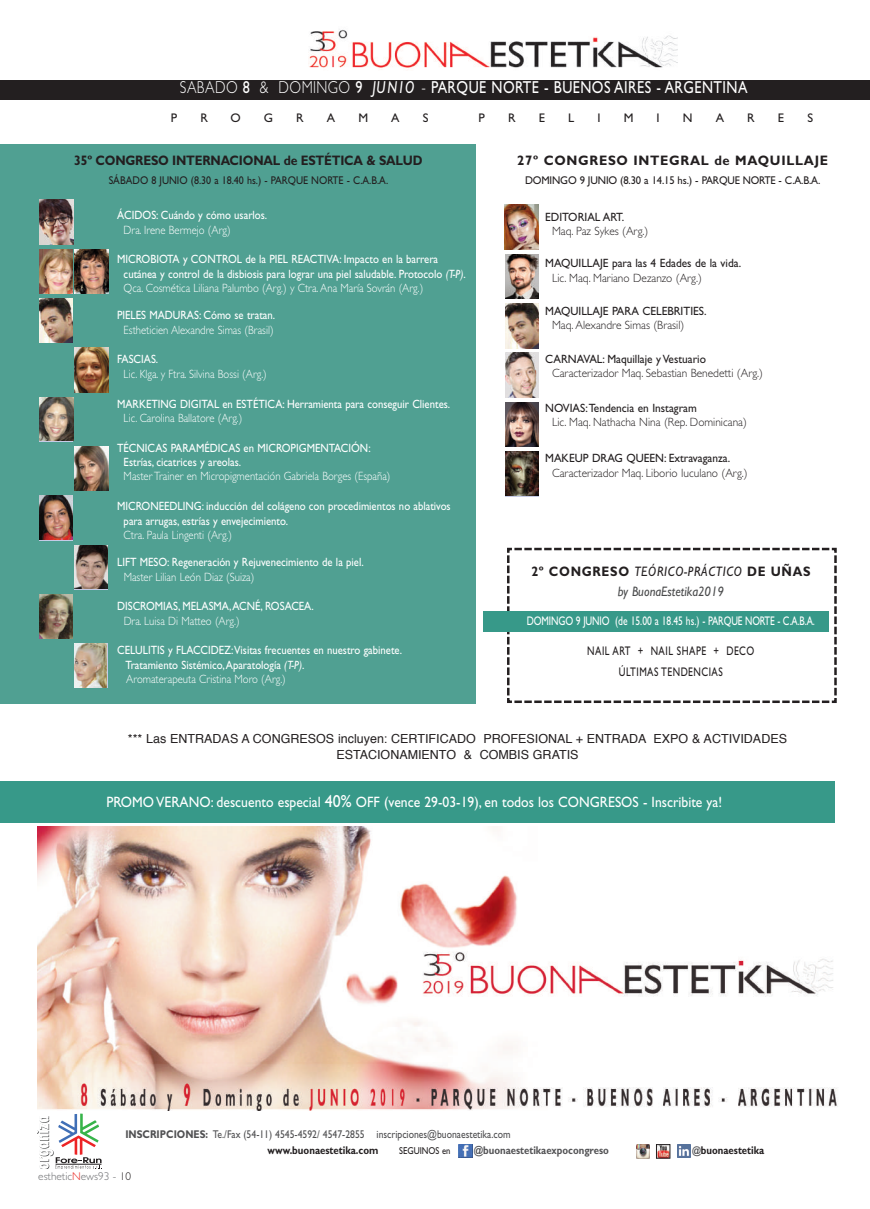
<style>
.page{position:relative;width:870px;height:1209px;background:#fff}
.page>*{position:absolute;margin:0;border:0;box-sizing:border-box;transform-origin:0 0}
.t1{font:17.38px "Gill Sans";letter-spacing:.03em;color:#fff;scale:.82 1}
.t2{font:15px "Gill Sans";color:#fff;scale:.91 1}
.t3{font:italic 13.75px/20px "Gill Sans";color:#494a4b;text-align:center;scale:.9 1}
.t4{font:700 13.75px "Gill Sans";letter-spacing:-.015em;color:#231f20;scale:.89 1}
.t5{font:700 13.75px "Gill Sans";letter-spacing:.055em;color:#231f20;scale:.95 1}
.t6{font:12.5px/16.2px "Helvetica";color:#231f20;text-align:center}
.t7{font:12.5px "Gill Sans";letter-spacing:-.015em;color:#fff;scale:.76 1}
.t8{font:12.5px/20.1px "Gill Sans";letter-spacing:.05em;color:#231f20;text-align:center;scale:.76 1}
.t9{font:12.5px "Gill Sans";letter-spacing:.05em;color:#231f20}
.t10{font:12px/14.4px "Gill Sans";color:#fff;scale:.89 1}
.t11{font:300 12px "Gill Sans";color:#fff;scale:.89 1}
.t12{font:300 12px "Gill Sans";color:#231f20;scale:.95 1}
.t13{font:12px "Gill Sans";color:#231f20;scale:.95 1}
.t14{font:11.25px/16px "Gill Sans";color:#505052;scale:.86 1}
.t15{font:11.25px "Gill Sans";letter-spacing:-.015em;color:#231f20;scale:.95 1}
.t16{font:11.25px "Gill Sans";letter-spacing:-.015em;color:#231f20;scale:.89 1}
.t17{font:700 11.25px "Gill Sans";color:#535355;scale:.86 1}
.t18{font:300 11.25px "Gill Sans";color:#6c6d70}
.t19{font:700 11.25px "Gill Sans";color:#231f20;scale:.86 1}
.t20{font:10px "Gill Sans";color:#231f20;scale:.86 1}
.s1{font-weight:300}
.s2{font-style:italic}
.s3{font-weight:700;font-style:normal;color:#231f20}
.s4{color:#231f20}
.s5{font-size:17.5px}
.s6{font-weight:700}
.s7{font-weight:700;color:#231f20}
.s8{font-size:10.62px;color:#535355}
.s9{color:#ea2924}
</style>
<div class="page">
<div style="left:0;top:145px;width:476px;height:559px;background:#50a092"></div>
<div style="left:0;top:80px;width:869px;height:20px;background:#231f20"></div>
<div style="left:0;top:780px;width:834px;height:42px;background:#379989"></div>
<svg style="left:507px;top:547px;width:330px;height:156px"></svg>
<img style="left:39px;top:200px;width:34px;height:44px">
<img style="left:39px;top:249px;width:34px;height:44px">
<img style="left:39px;top:298px;width:34px;height:45px">
<img style="left:74px;top:348px;width:34px;height:44px">
<img style="left:39px;top:397px;width:34px;height:44px">
<svg style="left:74px;top:490px;width:34px;height:1px"></svg>
<img style="left:74px;top:446px;width:34px;height:44px">
<svg style="left:39px;top:539px;width:34px;height:1px"></svg>
<img style="left:39px;top:496px;width:34px;height:43px">
<svg style="left:74px;top:588px;width:34px;height:1px"></svg>
<img style="left:74px;top:545px;width:34px;height:43px">
<svg style="left:72px;top:594px;width:1px;height:44px"></svg>
<img style="left:39px;top:594px;width:33px;height:44px">
<svg style="left:106px;top:643px;width:2px;height:44px"></svg>
<img style="left:74px;top:643px;width:32px;height:44px">
<img style="left:505px;top:205px;width:33px;height:44px">
<img style="left:505px;top:254px;width:33px;height:45px">
<img style="left:505px;top:304px;width:34px;height:44px">
<img style="left:505px;top:353px;width:34px;height:44px">
<img style="left:505px;top:402px;width:33px;height:44px">
<svg style="left:505px;top:495px;width:33px;height:1px"></svg>
<img style="left:505px;top:452px;width:33px;height:43px">
<svg style="left:74px;top:249px;width:34px;height:44px"></svg>
<div style="left:483px;top:611px;width:345px;height:21px;background:#379989"></div>
<svg style="left:37px;top:1113px;width:65px;height:55px"></svg>
<img style="left:308px;top:29px;width:369px;height:41px">
<img style="left:37px;top:826px;width:801px;height:284px">
<img style="left:458px;top:1144px;width:14px;height:13px">
<svg style="left:636px;top:1144px;width:13px;height:13px"></svg>
<img style="left:658px;top:1146px;width:10px;height:10px">
<div style="left:656px;top:1144px;width:14px;height:14px;border:1px solid #231f20"></div>
<svg style="left:677px;top:1144px;width:13px;height:13px"></svg>
<h1 class="t1" style="left:180px;top:80px;width:693px"><span class="s1">SABADO</span> 8 <span class="s1">&amp; DOMINGO</span> 9 <span class="s2">JUNIO</span> <span class="s1">-</span> PARQUE NORTE - BUENOS AIRES - ARGENTINA</h1>
<p class="t9" style="left:171px;top:113px;width:8px">P</p>
<p class="t9" style="left:200px;top:113px;width:9px">R</p>
<p class="t9" style="left:230px;top:113px;width:12px">O</p>
<p class="t9" style="left:264px;top:113px;width:11px">G</p>
<p class="t9" style="left:296px;top:113px;width:9px">R</p>
<p class="t9" style="left:327px;top:113px;width:10px">A</p>
<p class="t9" style="left:358px;top:113px;width:11px">M</p>
<p class="t9" style="left:391px;top:113px;width:10px">A</p>
<p class="t9" style="left:423px;top:113px;width:7px">S</p>
<p class="t9" style="left:478px;top:113px;width:8px">P</p>
<p class="t9" style="left:508px;top:113px;width:9px">R</p>
<p class="t9" style="left:538px;top:113px;width:8px">E</p>
<p class="t9" style="left:568px;top:113px;width:8px">L</p>
<p class="t9" style="left:597px;top:113px;width:5px">I</p>
<p class="t9" style="left:623px;top:113px;width:11px">M</p>
<p class="t9" style="left:656px;top:113px;width:5px">I</p>
<p class="t9" style="left:682px;top:113px;width:11px">N</p>
<p class="t9" style="left:715px;top:113px;width:10px">A</p>
<p class="t9" style="left:747px;top:113px;width:9px">R</p>
<p class="t9" style="left:778px;top:113px;width:8px">E</p>
<p class="t9" style="left:807px;top:113px;width:7px">S</p>
<p class="t5" style="left:517px;top:156px;width:328px">27º CONGRESO INTEGRAL de MAQUILLAJE</p>
<p class="t15" style="left:525px;top:176px;width:312px">DOMINGO 9 JUNIO (8.30 a 14.15 hs.) - PARQUE NORTE - C.A.B.A.</p>
<p class="t4" style="left:74px;top:155px;width:393px">35º CONGRESO INTERNACIONAL de ESTÉTICA &amp; SALUD</p>
<p class="t16" style="left:109px;top:176px;width:315px">SÁBADO 8 JUNIO (8.30 a 18.40 hs.) - PARQUE NORTE - C.A.B.A.</p>
<p class="t10" style="left:117px;top:209px;width:170px">ÁCIDOS: Cuándo y cómo usarlos.</p>
<p class="t11" style="left:124px;top:225px;width:122px">Dra. Irene Bermejo (Arg)</p>
<p class="t10" style="left:124px;top:253px;width:386px;text-indent:-7px">MICROBIOTA y CONTROL de la PIEL REACTIVA: Impacto en la barrera cutánea y control de la disbiosis para lograr una piel saludable. Protocolo <span class="s2">(T-P)</span>.<br><span class="s1">Qca. Cosmética Liliana Palumbo (Arg.) y Ctra. Ana María Sovrán (Arg.)</span></p>
<p class="t10" style="left:117px;top:309px;width:179px">PIELES MADURAS: Cómo se tratan.</p>
<p class="t11" style="left:124px;top:325px;width:170px">Estheticien Alexandre Simas (Brasil)</p>
<p class="t10" style="left:117px;top:353px;width:48px">FASCIAS.</p>
<p class="t11" style="left:124px;top:369px;width:162px">Lic. Klga. y Ftra. Silvina Bossi (Arg.)</p>
<p class="t10" style="left:117px;top:397px;width:376px">MARKETING DIGITAL en ESTÉTICA: Herramienta para conseguir Clientes.</p>
<p class="t11" style="left:124px;top:413px;width:135px">Lic. Carolina Ballatore (Arg.)</p>
<p class="t10" style="left:124px;top:441px;width:279px;text-indent:-7px">TÉCNICAS PARAMÉDICAS en MICROPIGMENTACIÓN:<br>Estrías, cicatrices y areolas.</p>
<p class="t11" style="left:124px;top:472px;width:301px">Master Trainer en Micropigmentación Gabriela Borges (España)</p>
<p class="t10" style="left:124px;top:500px;width:369px;text-indent:-7px">MICRONEEDLING: inducción del colágeno con procedimientos no ablativos para arrugas, estrías y envejecimiento.</p>
<p class="t11" style="left:124px;top:530px;width:123px">Ctra. Paula Lingenti (Arg.)</p>
<p class="t10" style="left:117px;top:556px;width:278px">LIFT MESO: Regeneración y Rejuvenecimiento de la piel.</p>
<p class="t11" style="left:124px;top:572px;width:148px">Master Lilian León Diaz (Suiza)</p>
<p class="t10" style="left:117px;top:600px;width:222px">DISCROMIAS, MELASMA,ACNÉ, ROSACEA.</p>
<p class="t11" style="left:124px;top:616px;width:132px">Dra. Luisa Di Matteo (Arg.)</p>
<p class="t10" style="left:126px;top:644px;width:312px;text-indent:-8px">CELULITIS y FLACCIDEZ:Visitas frecuentes en nuestro gabinete.<br>Tratamiento Sistémico,Aparatología <span class="s2">(T-P)</span>.<br><span class="s1">Aromaterapeuta Cristina Moro (Arg.)</span></p>
<p class="t13" style="left:545px;top:212px;width:85px">EDITORIAL ART.</p>
<p class="t12" style="left:552px;top:226px;width:103px">Maq. Paz Sykes (Arg.)</p>
<p class="t13" style="left:545px;top:258px;width:208px">MAQUILLAJE para las 4 Edades de la vida.</p>
<p class="t12" style="left:552px;top:273px;width:159px">Lic. Maq. Mariano Dezanzo (Arg.)</p>
<p class="t13" style="left:545px;top:306px;width:171px">MAQUILLAJE PARA CELEBRITIES.</p>
<p class="t12" style="left:552px;top:321px;width:141px">Maq. Alexandre Simas (Brasil)</p>
<p class="t13" style="left:545px;top:354px;width:171px">CARNAVAL: Maquillaje y Vestuario</p>
<p class="t12" style="left:552px;top:368px;width:223px">Caracterizador Maq. Sebastian Benedetti (Arg.)</p>
<p class="t13" style="left:545px;top:403px;width:161px">NOVIAS:Tendencia en Instagram</p>
<p class="t12" style="left:552px;top:418px;width:206px">Lic. Maq. Nathacha Nina (Rep. Dominicana)</p>
<p class="t13" style="left:545px;top:454px;width:196px">MAKEUP DRAG QUEEN: Extravaganza.</p>
<p class="t12" style="left:552px;top:468px;width:207px">Caracterizador Maq. Liborio Iuculano (Arg.)</p>
<p class="t3" style="left:531px;top:562px;width:312px"><span class="s3">2º CONGRESO</span> <span class="s4">TEÓRICO-PRÁCTICO</span> <span class="s3">DE UÑAS </span>by BuonaEstetika2019</p>
<p class="t7" style="left:527px;top:616px;width:380px">DOMINGO 9 JUNIO (de 15.00 a 18.45 hs.) - PARQUE NORTE - C.A.B.A.</p>
<p class="t8" style="left:587px;top:642px;width:221px">NAIL ART + NAIL SHAPE + DECO<br>ÚLTIMAS TENDENCIAS</p>
<p class="t6" style="left:128px;top:731px;width:660px">*** Las ENTRADAS A CONGRESOS incluyen: CERTIFICADO PROFESIONAL + ENTRADA EXPO &amp; ACTIVIDADES<br>ESTACIONAMIENTO &amp; COMBIS GRATIS</p>
<p class="t2" style="left:106px;top:796px;width:678px">PROMO VERANO: descuento especial <span class="s5">40%</span> OFF (vence 29-03-19), en todos los CONGRESOS - Inscribite ya!</p>
<p class="t14" style="left:267px;top:1126px;width:284px;text-indent:-142px"><span class="s6">INSCRIPCIONES:</span> Te./Fax (54-11) 4545-4592/ 4547-2855 inscripciones@buonaestetika.com <span class="s7">www.buonaestetika.com</span></p>
<p class="t20" style="left:399px;top:1146px;width:61px">SEGUINOS en</p>
<p class="t17" style="left:473px;top:1145px;width:159px">@buonaestetikaexpocongreso</p>
<p class="t19" style="left:692px;top:1145px;width:85px"><span class="s8">@</span>buonaestetika</p>
<p class="t18" style="left:38px;top:1171px;width:94px">esthetic<span class="s9">N</span>ews93 - <span class="s4">10</span></p>
</div>
